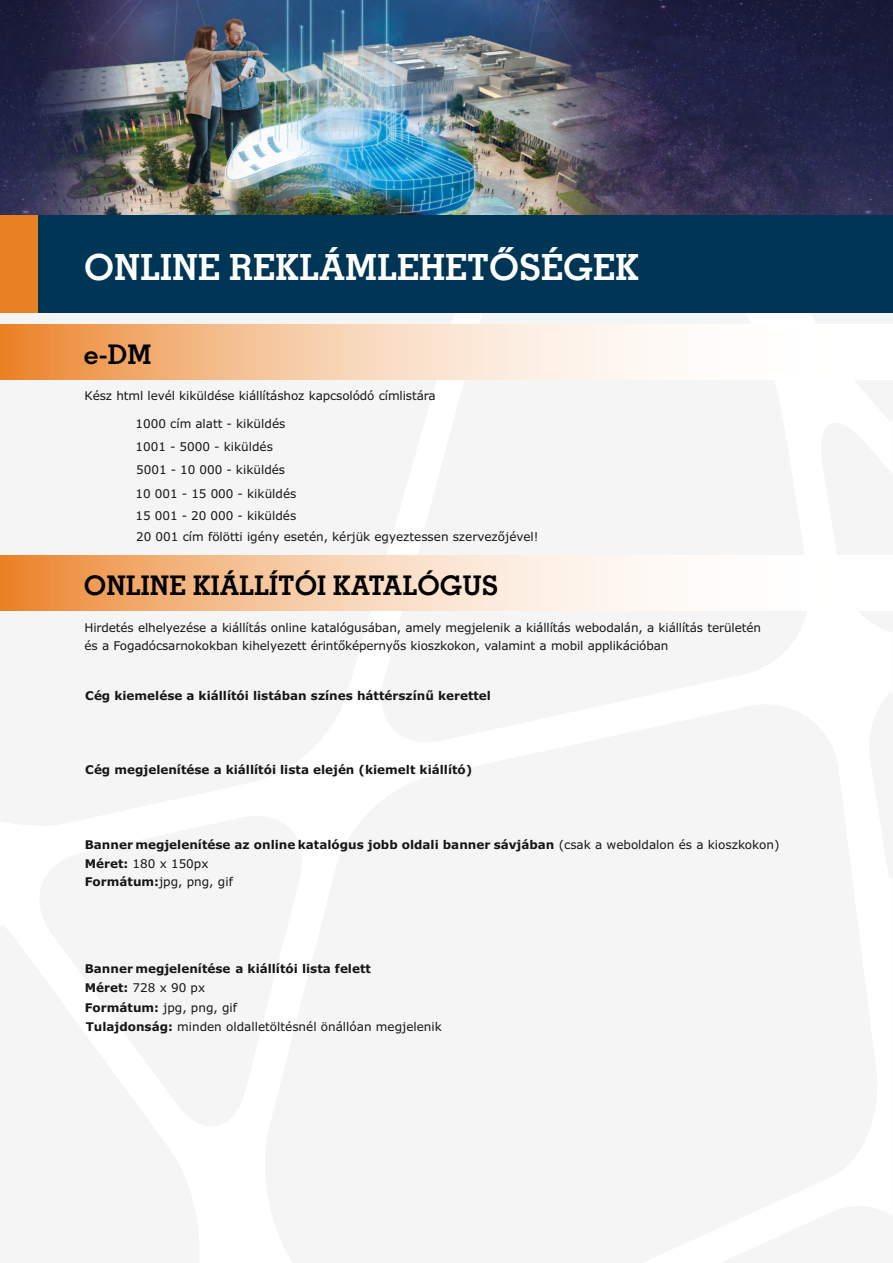
<style>
.page{position:relative;width:893px;height:1263px;background:#fff}
.page>*{position:absolute;margin:0;border:0;box-sizing:border-box;transform-origin:0 0}
.t1{font:700 36px "Memphis LT Pro";color:#fff}
.t2{font:700 27px "Memphis LT Pro";color:#000}
.t3{font:12px/23.1px "Verdana";letter-spacing:-.01em;color:#151616}
.t4{font:700 12px/19.6px "Verdana";color:#151616}
.s1{font-weight:400}
</style>
<div class="page">
<img style="left:0;top:0;width:893px;height:215px">
<div style="left:0;top:215px;width:893px;height:98px;background:#003655"></div>
<div style="left:0;top:215px;width:38px;height:98px;background:#ea8024"></div>
<svg style="left:0;top:324px;width:655px;height:56px;background:#f6caa5"></svg>
<svg style="left:0;top:555px;width:655px;height:55px;background:#f6caa5"></svg>
<h1 class="t1" style="left:84px;top:254px;width:556px">ONLINE REKLÁMLEHETŐSÉGEK</h1>
<h2 class="t2" style="left:84px;top:344px;width:69px">e-DM</h2>
<p class="t3" style="left:85px;top:385px;width:353px">Kész html levél kiküldése kiállításhoz kapcsolódó címlistára</p>
<p class="t3" style="left:136px;top:413px;width:162px">1000 cím alatt - kiküldés<br>1001 - 5000 - kiküldés<br>5001 - 10 000 - kiküldés<br>10 001 - 15 000 - kiküldés<br>15 001 - 20 000 - kiküldés</p>
<p class="t3" style="left:136px;top:526px;width:404px">20 001 cím fölötti igény esetén, kérjük egyeztessen szervezőjével!</p>
<h2 class="t2" style="left:84px;top:575px;width:416px">ONLINE KIÁLLÍTÓI KATALÓGUS</h2>
<p class="t3" style="left:85px;top:620px;width:678px;line-height:17.5px">Hirdetés elhelyezése a kiállítás online katalógusában, amely megjelenik a kiállítás webodalán, a kiállítás területén és a Fogadócsarnokokban kihelyezett érintőképernyős kioszkokon, valamint a mobil applikációban</p>
<p class="t4" style="left:85px;top:687px;width:407px">Cég kiemelése a kiállítói listában színes háttérszínű kerettel</p>
<p class="t4" style="left:85px;top:761px;width:389px">Cég megjelenítése a kiállítói lista elején (kiemelt kiállító)</p>
<p class="t4" style="left:85px;top:836px;width:696px;line-height:18.5px">Banner megjelenítése az online katalógus jobb oldali banner sávjában <span class="s1">(csak a weboldalon és a kioszkokon)<br></span>Méret: <span class="s1">180 x 150px<br></span>Formátum:<span class="s1">jpg, png, gif</span></p>
<p class="t4" style="left:85px;top:959px;width:359px">Banner megjelenítése a kiállítói lista felett<br>Méret: <span class="s1">728 x 90 px<br></span>Formátum: <span class="s1">jpg, png, gif<br></span>Tulajdonság: <span class="s1">minden oldalletöltésnél önállóan megjelenik</span></p>
</div>
